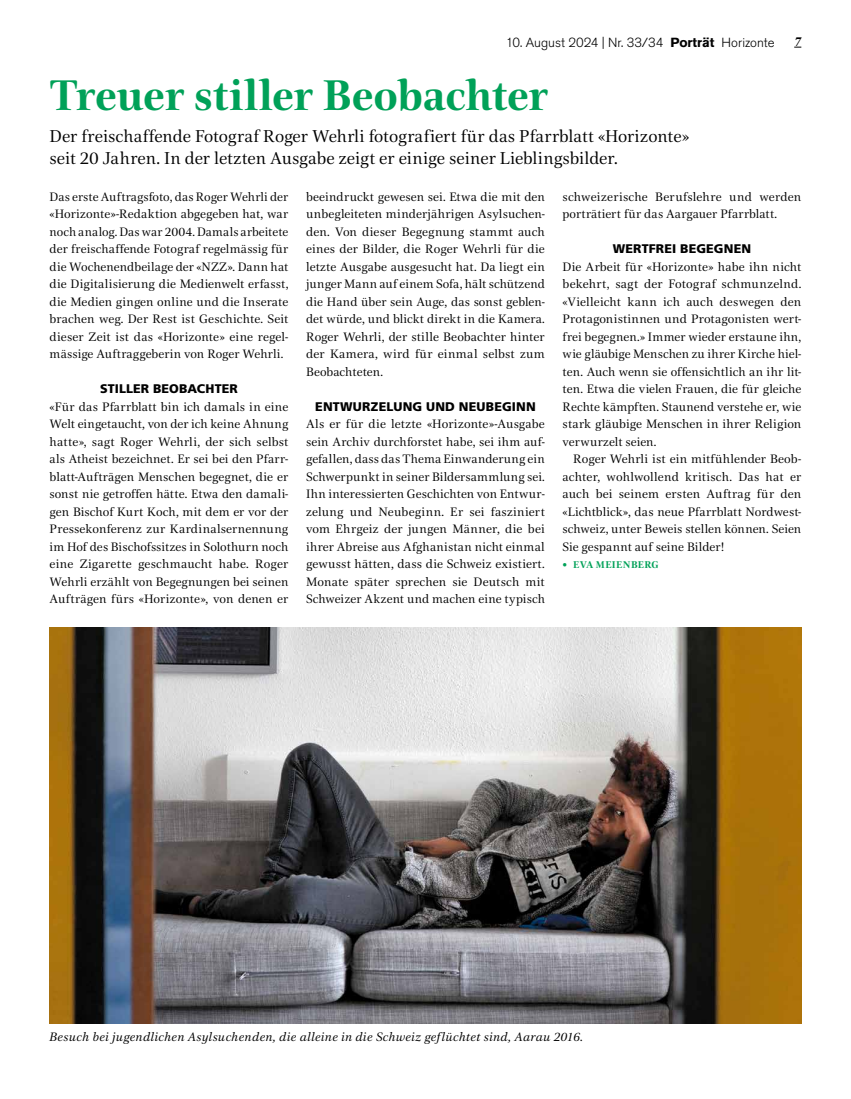
<style>
.page{position:relative;width:851px;height:1099px;background:#fff}
.page>*{position:absolute;margin:0;border:0;box-sizing:border-box;transform-origin:0 0}
.t1{font:700 43.75px "Civita";letter-spacing:-.005em;color:#00a158}
.t2{font:17.5px/21.2px "Civita";letter-spacing:-.005em;color:#000}
.t3{font:300 13.12px "Akzidenz Grotesk Pro";color:#000}
.t4{font:italic 700 13.12px "Plantin MT Pro";color:#000}
.t5{font:12.5px/17.5px "Civita";letter-spacing:.005em;color:#000;text-align:justify}
.t6{font:italic 12.5px "Civita";letter-spacing:.015em;color:#000}
.t7{font:900 12.5px "Frutiger LT Std";letter-spacing:.015em;color:#000}
.t8{font:700 10px "Civita";letter-spacing:.035em;color:#00a158}
.s1{font-weight:700}
</style>
<div class="page">
<img style="left:50px;top:627px;width:751px;height:396px">
<p class="t3" style="left:505px;top:34px;width:270px">10. August 2024 | Nr. 33/34 <span class="s1">Porträt</span> Horizonte</p>
<p class="t4" style="left:794px;top:33px;width:9px">7</p>
<h1 class="t1" style="left:50px;top:66px;width:500px">Treuer stiller Beobachter</h1>
<h2 class="t2" style="left:50px;top:125px;width:641px">Der freischaffende Fotograf Roger Wehrli fotografiert für das Pfarrblatt «Horizonte» seit 20 Jahren. In der letzten Ausgabe zeigt er einige seiner Lieblingsbilder.</h2>
<p class="t5" style="left:50px;top:187px;width:240px">Das erste Auftragsfoto, das Roger Wehrli der «Horizonte»-Redaktion abgegeben hat, war noch analog. Das war 2004. Damals arbeitete der freischaffende Fotograf regelmässig für die Wochenendbeilage der «NZZ». Dann hat die Digitalisierung die Medienwelt erfasst, die Medien gingen online und die Inserate brachen weg. Der Rest ist Geschichte. Seit dieser Zeit ist das «Horizonte» eine regel&shy;mässige Auftraggeberin von Roger Wehrli.</p>
<p class="t7" style="left:100px;top:381px;width:139px">STILLER BEOBACHTER</p>
<p class="t5" style="left:50px;top:397px;width:240px">«Für das Pfarrblatt bin ich damals in eine Welt eingetaucht, von der ich keine Ahnung hatte», sagt Roger Wehrli, der sich selbst als Atheist bezeichnet. Er sei bei den Pfarr&shy;blatt-Aufträgen Menschen begegnet, die er sonst nie getroffen hätte. Etwa den damali&shy;gen Bischof Kurt Koch, mit dem er vor der Pressekonferenz zur Kardinalsernennung im Hof des Bischofssitzes in Solothurn noch eine Zigarette geschmaucht habe. Roger Wehrli erzählt von Begegnungen bei seinen Aufträgen fürs «Horizonte», von denen er</p>
<p class="t5" style="left:306px;top:187px;width:240px">beeindruckt gewesen sei. Etwa die mit den unbegleiteten minderjährigen Asylsuchen&shy;den. Von dieser Begegnung stammt auch eines der Bilder, die Roger Wehrli für die letzte Ausgabe ausgesucht hat. Da liegt ein junger Mann auf einem Sofa, hält schützend die Hand über sein Auge, das sonst geblen&shy;det würde, und blickt direkt in die Kamera.<br>Roger Wehrli, der stille Beobachter hinter der Kamera, wird für einmal selbst zum Beobachteten.</p>
<p class="t7" style="left:315px;top:399px;width:222px">ENTWURZELUNG UND NEUBEGINN</p>
<p class="t5" style="left:306px;top:415px;width:240px">Als er für die letzte «Horizonte»-Ausgabe sein Archiv durchforstet habe, sei ihm auf&shy;gefallen, dass das Thema Einwanderung ein Schwerpunkt in seiner Bildersammlung sei.<br>Ihn interessierten Geschichten von Entwur&shy;zelung und Neubeginn. Er sei fasziniert vom Ehrgeiz der jungen Männer, die bei ihrer Abreise aus Afghanistan nicht einmal gewusst hätten, dass die Schweiz existiert.<br>Monate später sprechen sie Deutsch mit Schweizer Akzent und machen eine typisch</p>
<p class="t5" style="left:562px;top:187px;width:240px">schweizerische Berufslehre und werden porträtiert für das Aargauer Pfarrblatt.</p>
<p class="t7" style="left:612px;top:241px;width:140px">WERTFREI BEGEGNEN</p>
<p class="t5" style="left:562px;top:257px;width:240px">Die Arbeit für «Horizonte» habe ihn nicht bekehrt, sagt der Fotograf schmunzelnd. «Vielleicht kann ich auch deswegen den Protagonistinnen und Protagonisten wert&shy;frei begegnen.» Immer wieder erstaune ihn, wie gläubige Menschen zu ihrer Kirche hiel&shy;ten. Auch wenn sie offensichtlich an ihr lit&shy;ten. Etwa die vielen Frauen, die für gleiche Rechte kämpften. Staunend verstehe er, wie stark gläubige Menschen in ihrer Religion verwurzelt seien.</p>
<p class="t5" style="left:562px;top:450px;width:240px;text-indent:11px">Roger Wehrli ist ein mitfühlender Beob&shy;achter, wohlwollend kritisch. Das hat er auch bei seinem ersten Auftrag für den «Lichtblick», das neue Pfarrblatt Nordwest&shy;schweiz, unter Beweis stellen können. Seien Sie gespannt auf seine Bilder!</p>
<p class="t8" style="left:562px;top:558px;width:98px">• EVA MEIENBERG</p>
<p class="t6" style="left:50px;top:1028px;width:535px">Besuch bei jugendlichen Asylsuchenden, die alleine in die Schweiz geflüchtet sind, Aarau 2016.</p>
</div>
